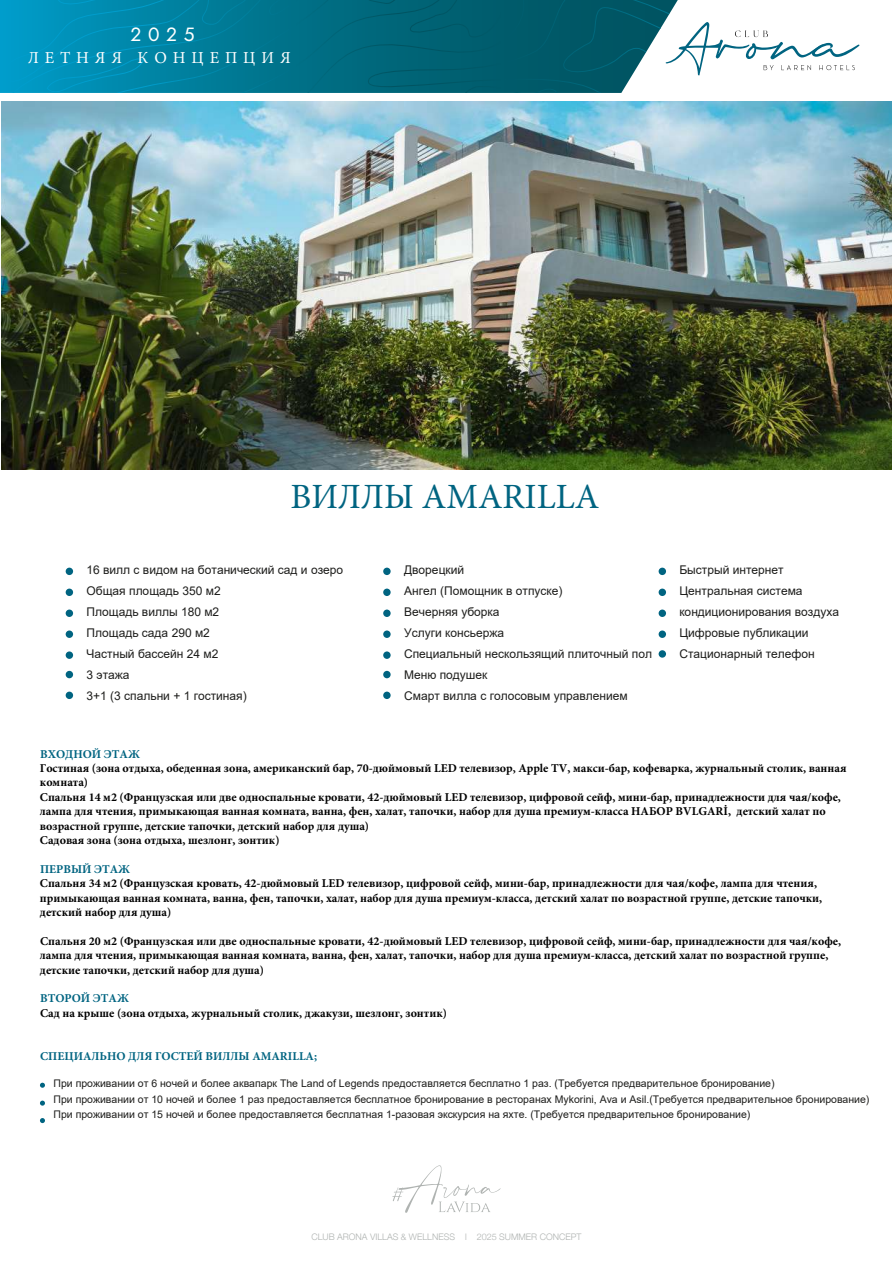
<style>
.page{position:relative;width:893px;height:1263px;background:#fff}
.page>*{position:absolute;margin:0;border:0;box-sizing:border-box;transform-origin:0 0}
.t1{font:35.55px "Minion Pro";color:#006481}
.t2{font:19.05px "Jost";color:#fff}
.t3{font:16.8px "Minion Pro";letter-spacing:.35em;color:#fff}
.t4{font:700 12px/14.4px "Minion Pro";color:#000}
.t5{font:12px/21px "Arial";color:#1d1d1b}
.t6{font:700 12px "Minion Pro";color:#006481}
.t7{font:10.5px/15.8px "Arial";color:#1d1d1b}
.t8{font:300 9px "Helvetica Neue";color:#afb3b1}
</style>
<div class="page">
<svg style="left:0;top:0;width:678px;height:93px;background:#07758e"></svg>
<svg style="left:666px;top:22px;width:194px;height:53px"></svg>
<svg style="left:392px;top:1165px;width:109px;height:48px"></svg>
<div style="left:66px;top:568px;width:7px;height:7px;background:#006481;border-radius:50%"></div>
<div style="left:66px;top:589px;width:7px;height:7px;background:#006481;border-radius:50%"></div>
<div style="left:66px;top:609px;width:7px;height:8px;background:#006481;border-radius:50%"></div>
<div style="left:66px;top:630px;width:7px;height:8px;background:#006481;border-radius:50%"></div>
<div style="left:66px;top:651px;width:7px;height:8px;background:#006481;border-radius:50%"></div>
<div style="left:66px;top:671px;width:7px;height:7px;background:#006481;border-radius:50%"></div>
<div style="left:66px;top:692px;width:7px;height:7px;background:#006481;border-radius:50%"></div>
<div style="left:383px;top:568px;width:8px;height:7px;background:#006481;border-radius:50%"></div>
<div style="left:383px;top:589px;width:8px;height:7px;background:#006481;border-radius:50%"></div>
<div style="left:383px;top:609px;width:8px;height:8px;background:#006481;border-radius:50%"></div>
<div style="left:383px;top:630px;width:8px;height:8px;background:#006481;border-radius:50%"></div>
<div style="left:383px;top:651px;width:8px;height:8px;background:#006481;border-radius:50%"></div>
<div style="left:383px;top:671px;width:8px;height:7px;background:#006481;border-radius:50%"></div>
<div style="left:383px;top:692px;width:8px;height:7px;background:#006481;border-radius:50%"></div>
<div style="left:659px;top:568px;width:7px;height:7px;background:#006481;border-radius:50%"></div>
<div style="left:659px;top:589px;width:7px;height:7px;background:#006481;border-radius:50%"></div>
<div style="left:659px;top:609px;width:7px;height:8px;background:#006481;border-radius:50%"></div>
<div style="left:659px;top:630px;width:7px;height:8px;background:#006481;border-radius:50%"></div>
<div style="left:659px;top:650px;width:7px;height:8px;background:#006481;border-radius:50%"></div>
<svg style="left:40px;top:1083px;width:5px;height:5px"></svg>
<svg style="left:40px;top:1100px;width:5px;height:6px"></svg>
<svg style="left:40px;top:1118px;width:5px;height:5px"></svg>
<img style="left:1px;top:101px;width:891px;height:369px">
<h2 class="t2" style="left:130px;top:21px;width:66px">2025</h2>
<h3 class="t3" style="left:28px;top:46px;width:264px">ЛЕТНЯЯ КОНЦЕПЦИЯ</h3>
<h1 class="t1" style="left:291px;top:473px;width:310px">ВИЛЛЫ AMARILLA</h1>
<p class="t5" style="left:87px;top:559px;width:258px">16 вилл с видом на ботанический сад и озеро<br>Общая площадь 350 м2<br>Площадь виллы 180 м2<br>Площадь сада 290 м2<br>Частный бассейн 24 м2<br>3 этажа<br>3+1 (3 спальни + 1 гостиная)</p>
<p class="t5" style="left:404px;top:559px;width:249px">Дворецкий<br>Ангел (Помощник в отпуске)<br>Вечерняя уборка<br>Услуги консьержа<br>Специальный нескользящий плиточный пол<br>Меню подушек<br>Смарт вилла с голосовым управлением</p>
<p class="t5" style="left:679px;top:559px;width:161px">Быстрый интернет<br>Центральная система кондиционирования воздуха<br>Цифровые публикации<br>Стационарный телефон</p>
<p class="t6" style="left:40px;top:745px;width:101px">ВХОДНОЙ ЭТАЖ</p>
<p class="t4" style="left:40px;top:761px;width:808px">Гостиная (зона отдыха, обеденная зона, американский бар, 70-дюймовый LED телевизор, Apple TV, макси-бар, кофеварка, журнальный столик, ванная комната)<br>Спальня 14 м2 (Французская или две односпальные кровати, 42-дюймовый LED телевизор, цифровой сейф, мини-бар, принадлежности для чая/кофе, лампа для чтения, примыкающая ванная комната, ванна, фен, халат, тапочки, набор для душа премиум-класса НАБОР BVLGARİ, детский халат по возрастной группе, детские тапочки, детский набор для душа)<br>Садовая зона (зона отдыха, шезлонг, зонтик)</p>
<p class="t6" style="left:40px;top:860px;width:92px">ПЕРВЫЙ ЭТАЖ</p>
<p class="t4" style="left:40px;top:876px;width:784px">Спальня 34 м2 (Французская кровать, 42-дюймовый LED телевизор, цифровой сейф, мини-бар, принадлежности для чая/кофе, лампа для чтения, примыкающая ванная комната, ванна, фен, тапочки, халат, набор для душа премиум-класса, детский халат по возрастной группе, детские тапочки, детский набор для душа)</p>
<p class="t4" style="left:40px;top:934px;width:803px">Спальня 20 м2 (Французская или две односпальные кровати, 42-дюймовый LED телевизор, цифровой сейф, мини-бар, принадлежности для чая/кофе, лампа для чтения, примыкающая ванная комната, ванна, фен, халат, тапочки, набор для душа премиум-класса, детский халат по возрастной группе, детские тапочки, детский набор для душа)</p>
<p class="t6" style="left:40px;top:990px;width:90px">ВТОРОЙ ЭТАЖ</p>
<p class="t4" style="left:40px;top:1006px;width:408px">Сад на крыше (зона отдыха, журнальный столик, джакузи, шезлонг, зонтик)</p>
<p class="t6" style="left:40px;top:1048px;width:279px">СПЕЦИАЛЬНО ДЛЯ ГОСТЕЙ ВИЛЛЫ AMARILLA;</p>
<p class="t7" style="left:54px;top:1075px;width:817px">При проживании от 6 ночей и более аквапарк The Land of Legends предоставляется бесплатно 1 раз. (Требуется предварительное бронирование)<br>При проживании от 10 ночей и более 1 раз предоставляется бесплатное бронирование в ресторанах Mykorini, Ava и Asil.(Требуется предварительное бронирование)<br>При проживании от 15 ночей и более предоставляется бесплатная 1-разовая экскурсия на яхте. (Требуется предварительное бронирование)</p>
<p class="t8" style="left:311px;top:1229px;width:271px">CLUB ARONA VILLAS &amp; WELLNESS l 2025 SUMMER CONCEPT</p>
</div>
